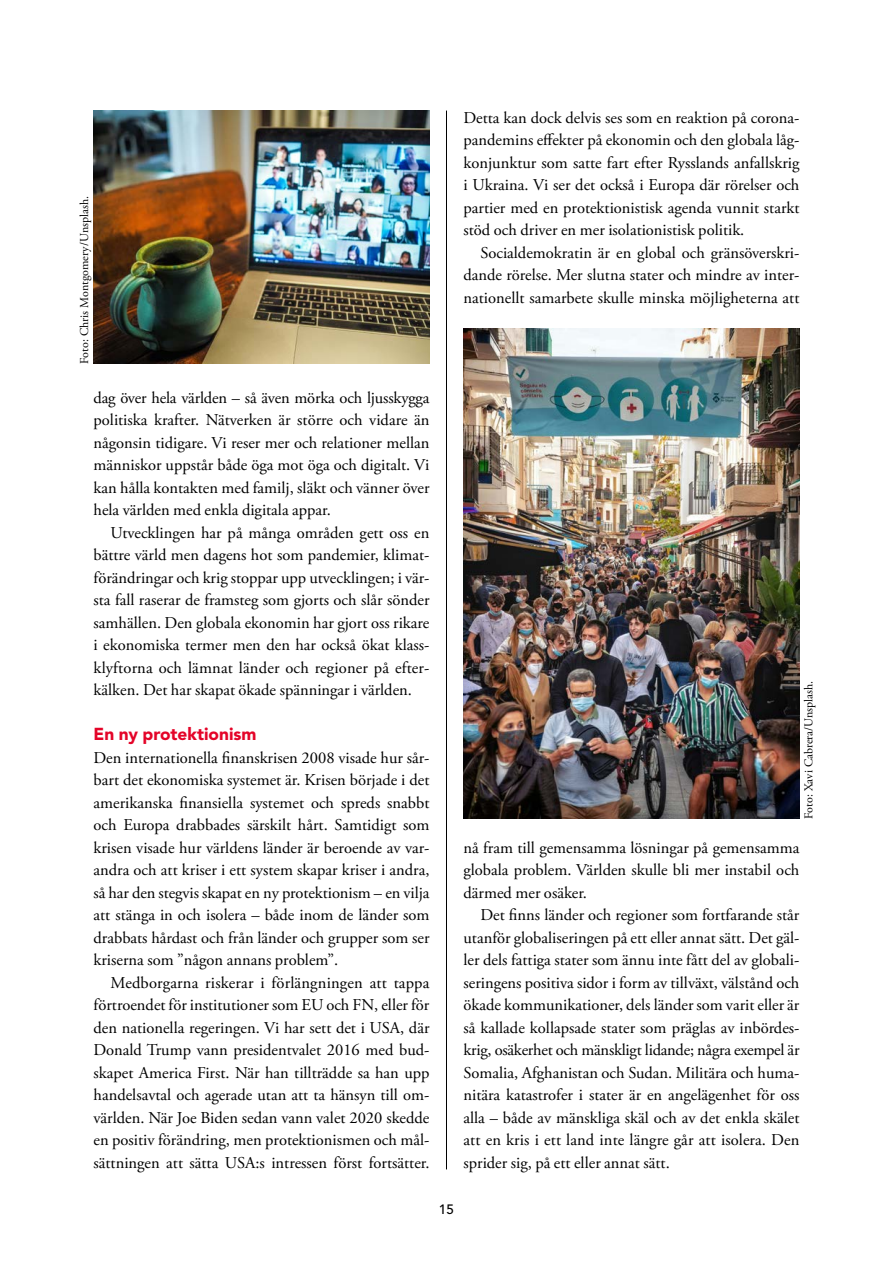
<style>
.page{position:relative;width:893px;height:1263px;background:#fff}
.page>*{position:absolute;margin:0;border:0;box-sizing:border-box;transform-origin:0 0}
.Mellanrubrik_Av_RED_11_5_15_pt{font:900 17.25px "Avenir LT Pro";color:#e40428}
.Bröd_11_15{font:16.5px/22.5px "Adobe Garamond Pro";color:#000;text-align:justify}
.t1{font:500 13.5px "Avenir LT Pro";color:#000}
.t2{font:12px "Adobe Garamond Pro";color:#000}
</style>
<div class="page">
<hr style="left:446px;top:111px;width:1px;height:1058px;background:#000">
<img style="left:463px;top:328px;width:336px;height:491px">
<img style="left:94px;top:111px;width:335px;height:253px">
<p class="t2" style="left:77px;top:364px;width:169px;rotate:-90deg">Foto: Chris Montgomery/Unsplash.</p>
<p class="Bröd_11_15" style="left:94px;top:387px;width:337px">dag över hela världen – så även mörka och ljusskygga politiska krafter. Nätverken är större och vidare än någonsin tidigare. Vi reser mer och relationer mellan människor uppstår både öga mot öga och digitalt. Vi kan hålla kontakten med familj, släkt och vänner över hela världen med enkla digitala appar.</p>
<p class="Bröd_11_15" style="left:94px;top:522px;width:337px;text-indent:17px">Utvecklingen har på många områden gett oss en bättre värld men dagens hot som pandemier, klimat&shy;förändringar och krig stoppar upp utvecklingen; i vär&shy;sta fall raserar de framsteg som gjorts och slår sönder samhällen. Den globala ekonomin har gjort oss rikare i ekonomiska termer men den har också ökat klass&shy;klyftorna och lämnat länder och regioner på efter&shy;kälken. Det har skapat ökade spänningar i världen.</p>
<p class="Mellanrubrik_Av_RED_11_5_15_pt" style="left:94px;top:724px;width:164px">En ny protektionism</p>
<p class="Bröd_11_15" style="left:94px;top:747px;width:337px">Den internationella finanskrisen 2008 visade hur sår&shy;bart det ekonomiska systemet är. Krisen började i det amerikanska finansiella systemet och spreds snabbt och Europa drabbades särskilt hårt. Samtidigt som krisen visade hur världens länder är beroende av var&shy;andra och att kriser i ett system skapar kriser i andra, så har den stegvis skapat en ny protektionism – en vilja att stänga in och isolera – både inom de länder som drabbats hårdast och från länder och grupper som ser kriserna som ”någon annans problem”.</p>
<p class="Bröd_11_15" style="left:94px;top:972px;width:337px;text-indent:17px">Medborgarna riskerar i förlängningen att tappa förtroendet för institutioner som EU och FN, eller för den nationella regeringen. Vi har sett det i USA, där Donald Trump vann presidentvalet 2016 med bud&shy;skapet America First. När han tillträdde sa han upp handelsavtal och agerade utan att ta hänsyn till om&shy;världen. När Joe Biden sedan vann valet 2020 skedde en positiv förändring, men protektionismen och mål&shy;sättningen att sätta USA:s intressen först fortsätter.</p>
<p class="Bröd_11_15" style="left:463px;top:107px;width:337px">Detta kan dock delvis ses som en reaktion på corona&shy;pandemins effekter på ekonomin och den globala låg&shy;konjunktur som satte fart efter Rysslands anfallskrig i Ukraina. Vi ser det också i Europa där rörelser och partier med en protektionistisk agenda vunnit starkt stöd och driver en mer isolationistisk politik.</p>
<p class="Bröd_11_15" style="left:463px;top:242px;width:337px;text-indent:17px">Socialdemokratin är en global och gränsöverskri&shy;dande rörelse. Mer slutna stater och mindre av inter&shy;nationellt samarbete skulle minska möjligheterna att</p>
<p class="t2" style="left:801px;top:819px;width:139px;rotate:-90deg">Foto: Xavi Cabrera/Unsplash.</p>
<p class="Bröd_11_15" style="left:463px;top:837px;width:337px">nå fram till gemensamma lösningar på gemensamma globala problem. Världen skulle bli mer instabil och därmed mer osäker.</p>
<p class="Bröd_11_15" style="left:463px;top:904px;width:337px;text-indent:17px">Det finns länder och regioner som fortfarande står utanför globaliseringen på ett eller annat sätt. Det gäl&shy;ler dels fattiga stater som ännu inte fått del av globali&shy;seringens positiva sidor i form av tillväxt, välstånd och ökade kommunikationer, dels länder som varit eller är så kallade kollapsade stater som präglas av inbördes&shy;krig, osäkerhet och mänskligt lidande; några exempel är Somalia, Afghanistan och Sudan. Militära och huma&shy;nitära katastrofer i stater är en angelägenhet för oss alla – både av mänskliga skäl och av det enkla skälet att en kris i ett land inte längre går att isolera. Den sprider sig, på ett eller annat sätt.</p>
<p class="t1" style="left:439px;top:1201px;width:17px">15</p>
</div>
